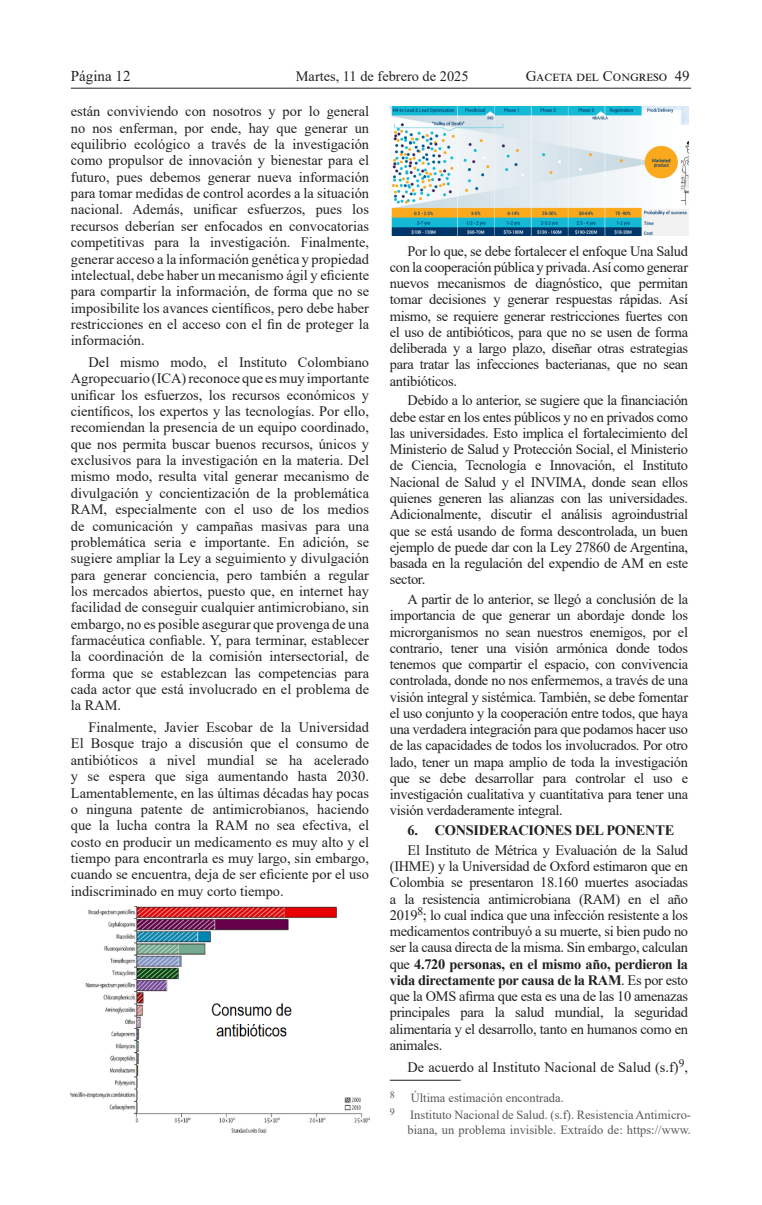
<style>
.page{position:relative;width:762px;height:1205px;background:#fff}
.page>*{position:absolute;margin:0;border:0;box-sizing:border-box;transform-origin:0 0}
.t1{font:15px "Times New Roman";color:#231f20}
.Párrafos{font:14.38px/16.4px "Times New Roman";color:#231f20;text-align:justify}
.Párrafos-2{font:700 14.38px "Times New Roman";letter-spacing:-.02em;color:#231f20}
.Pies_de_páginas{font:12.5px/15px "Times New Roman";color:#57585a;text-align:right}
.Pies_de_páginas-2{font:10px "Times New Roman";color:#57585a}
.s1{font-weight:700}
</style>
<div class="page">
<hr style="left:71px;top:88px;width:620px;height:1px;background:#231f20">
<img style="left:71px;top:906px;width:298px;height:226px">
<img style="left:389px;top:106px;width:299px;height:130px">
<hr style="left:390px;top:1080px;width:71px;height:1px;background:#231f20">
<p class="t1" style="left:71px;top:65px;width:61px">Página 12</p>
<p class="Párrafos" style="left:296px;top:67px;width:174px">Martes, 11 de febrero de 2025</p>
<p class="t1" style="left:526px;top:65px;width:165px">Gaceta del Congreso 49</p>
<p class="Párrafos" style="left:71px;top:103px;width:300px">están conviviendo con nosotros y por lo general no nos enferman, por ende, hay que generar un equilibrio ecológico a través de la investigación como propulsor de innovación y bienestar para el futuro, pues debemos generar nueva información para tomar medidas de control acordes a la situación nacional. Además, unificar esfuerzos, pues los recursos deberían ser enfocados en convocatorias competitivas para la investigación. Finalmente, generar acceso a la información genética y propiedad intelectual, debe haber un mecanismo ágil y eficiente para compartir la información, de forma que no se imposibilite los avances científicos, pero debe haber restricciones en el acceso con el fin de proteger la información.</p>
<p class="Párrafos" style="left:71px;top:353px;width:300px;text-indent:18px">Del mismo modo, el Instituto Colombiano Agropecuario (ICA) reconoce que es muy importante unificar los esfuerzos, los recursos económicos y científicos, los expertos y las tecnologías. Por ello, recomiendan la presencia de un equipo coordinado, que nos permita buscar buenos recursos, únicos y exclusivos para la investigación en la materia. Del mismo modo, resulta vital generar mecanismo de divulgación y concientización de la problemática RAM, especialmente con el uso de los medios de comunicación y campañas masivas para una problemática seria e importante. En adición, se sugiere ampliar la Ley a seguimiento y divulgación para generar conciencia, pero también a regular los mercados abiertos, puesto que, en internet hay facilidad de conseguir cualquier antimicrobiano, sin embargo, no es posible asegurar que provenga de una farmacéutica confiable. Y, para terminar, establecer la coordinación de la comisión intersectorial, de forma que se establezcan las competencias para cada actor que está involucrado en el problema de la RAM.</p>
<p class="Párrafos" style="left:71px;top:719px;width:300px;text-indent:18px">Finalmente, Javier Escobar de la Universidad El Bosque trajo a discusión que el consumo de antibióticos a nivel mundial se ha acelerado y se espera que siga aumentando hasta 2030.<br>Lamentablemente, en las últimas décadas hay pocas o ninguna patente de antimicrobianos, haciendo que la lucha contra la RAM no sea efectiva, el costo en producir un medicamento es muy alto y el tiempo para encontrarla es muy largo, sin embargo, cuando se encuentra, deja de ser eficiente por el uso indiscriminado en muy corto tiempo.</p>
<p class="Párrafos" style="left:390px;top:242px;width:300px;text-indent:18px">Por lo que, se debe fortalecer el enfoque Una Salud con la cooperación pública y privada. Así como generar nuevos mecanismos de diagnóstico, que permitan tomar decisiones y generar respuestas rápidas. Así mismo, se requiere generar restricciones fuertes con el uso de antibióticos, para que no se usen de forma deliberada y a largo plazo, diseñar otras estrategias para tratar las infecciones bacterianas, que no sean antibióticos.</p>
<p class="Párrafos" style="left:390px;top:392px;width:300px;text-indent:18px">Debido a lo anterior, se sugiere que la financiación debe estar en los entes públicos y no en privados como las universidades. Esto implica el fortalecimiento del Ministerio de Salud y Protección Social, el Ministerio de Ciencia, Tecnología e Innovación, el Instituto Nacional de Salud y el INVIMA, donde sean ellos quienes generen las alianzas con las universidades.<br>Adicionalmente, discutir el análisis agroindustrial que se está usando de forma descontrolada, un buen ejemplo de puede dar con la Ley 27860 de Argentina, basada en la regulación del expendio de AM en este sector.</p>
<p class="Párrafos" style="left:390px;top:591px;width:300px;text-indent:18px">A partir de lo anterior, se llegó a conclusión de la importancia de que generar un abordaje donde los microrganismos no sean nuestros enemigos, por el contrario, tener una visión armónica donde todos tenemos que compartir el espacio, con convivencia controlada, donde no nos enfermemos, a través de una visión integral y sistémica. También, se debe fomentar el uso conjunto y la cooperación entre todos, que haya una verdadera integración para que podamos hacer uso de las capacidades de todos los involucrados. Por otro lado, tener un mapa amplio de toda la investigación que se debe desarrollar para controlar el uso e investigación cualitativa y cuantitativa para tener una visión verdaderamente integral.</p>
<p class="Párrafos-2" style="left:407px;top:820px;width:268px">6. CONSIDERACIONES DEL PONENTE</p>
<p class="Párrafos" style="left:390px;top:841px;width:300px;text-indent:18px">El Instituto de Métrica y Evaluación de la Salud (IHME) y la Universidad de Oxford estimaron que en Colombia se presentaron 18.160 muertes asociadas a la resistencia antimicrobiana (RAM) en el año 2019<sup>8</sup>; lo cual indica que una infección resistente a los medicamentos contribuyó a su muerte, si bien pudo no ser la causa directa de la misma. Sin embargo, calculan que <span class="s1">4.720 personas, en el mismo año, perdieron la vida directamente por causa de la RAM</span>. Es por esto que la OMS afirma que esta es una de las 10 amenazas principales para la salud mundial, la seguridad alimentaria y el desarrollo, tanto en humanos como en animales.</p>
<p class="Párrafos" style="left:407px;top:1058px;width:282px">De acuerdo al Instituto Nacional de Salud (s.f)<sup>9</sup>,</p>
<p class="Pies_de_páginas-2" style="left:390px;top:1088px;width:6px">8</p>
<p class="Pies_de_páginas" style="left:411px;top:1090px;width:155px">Última estimación encontrada.</p>
<p class="Pies_de_páginas" style="left:390px;top:1107px;width:303px"><sup>9</sup> Instituto Nacional de Salud. (s.f). Resistencia Antimicro&shy;biana, un problema invisible. Extraído de: https://www.</p>
</div>
